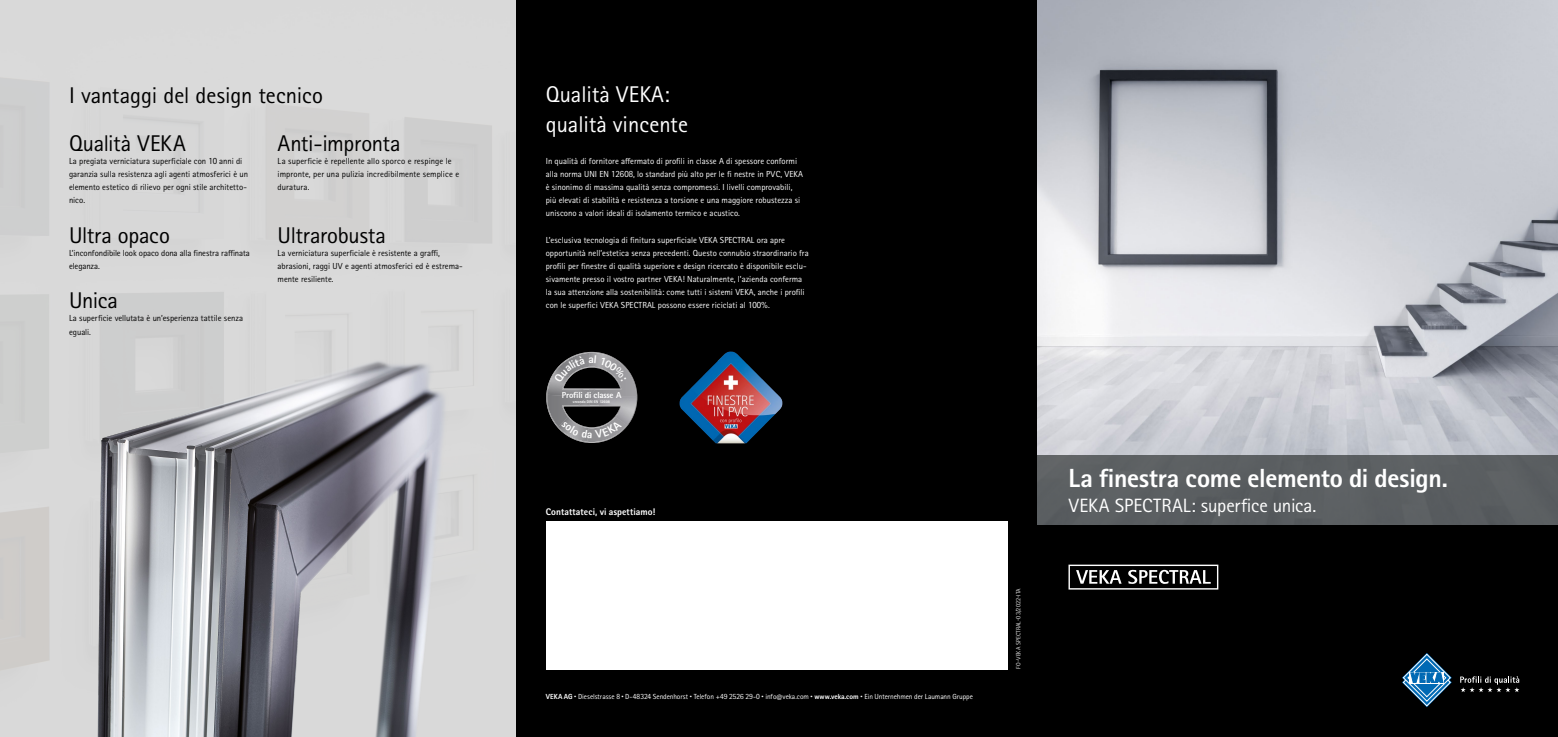
<style>
.page{position:relative;width:1558px;height:737px;background:#fff}
.page>*{position:absolute;margin:0;border:0;box-sizing:border-box;transform-origin:0 0}
.t1{font:700 26.25px "Rotis II Sans Pro";letter-spacing:-.015em;color:#fff}
.t2{font:22.75px/47.9px "Rotis II Sans Pro";letter-spacing:-.01em;color:#000}
.t3{font:22.75px/29.8px "Rotis II Sans Pro";color:#fff}
.t4{font:19.25px "Rotis II Sans Pro";letter-spacing:-.005em;color:#fff}
.t5{font:700 9.62px "Rotis II Sans Pro";letter-spacing:.005em;color:#fff}
.t6{font:8.75px/13.1px "Rotis II Sans Pro";color:#fff}
.t7{font:8.75px/13.1px "Rotis II Sans Pro";color:#000}
.t8{font:800 8.75px "Rotis Sans Serif Std";letter-spacing:-.02em;color:#fff}
.t9{font:7.35px "Rotis II Sans Pro";letter-spacing:-.01em;color:#fff}
.t10{font:6.12px "Rotis II Sans Pro";color:#fff}
.t11{font:800 3.85px "Rotis Sans Serif Std";color:#fff}
.s1{font-weight:700}
.s2{font-size:4.29px}
</style>
<div class="page">
<img style="left:65px;top:346px;width:389px;height:391px">
<img style="left:1037px;top:0;width:521px;height:455px">
<div style="left:1035px;top:525px;width:523px;height:212px;background:#000"></div>
<div style="left:1037px;top:455px;width:521px;height:70px;background:#5b5f61"></div>
<svg style="left:1068px;top:564px;width:150px;height:25px"></svg>
<div style="left:516px;top:0;width:521px;height:737px;background:#000"></div>
<div style="left:546px;top:521px;width:461px;height:148px;background:#fff"></div>
<svg style="left:1402px;top:653px;width:49px;height:54px"></svg>
<svg style="left:1460px;top:676px;width:59px;height:16px"></svg>
<img style="left:679px;top:352px;width:103px;height:92px">
<svg style="left:546px;top:352px;width:91px;height:91px"></svg>
<h2 class="t2" style="left:69px;top:71px;width:255px">I vantaggi del design tecnico<br>Qualità VEKA</h2>
<p class="t7" style="left:69px;top:154px;width:180px">La pregiata verniciatura superficiale con 10 anni di garanzia sulla resistenza agli agenti atmosferici è un elemento estetico di rilievo per ogni stile architetto&shy;nico.</p>
<h2 class="t2" style="left:69px;top:211px;width:102px">Ultra opaco</h2>
<p class="t7" style="left:69px;top:246px;width:182px">L’inconfondibile look opaco dona alla finestra raffinata eleganza.</p>
<h2 class="t2" style="left:69px;top:277px;width:51px">Unica</h2>
<p class="t7" style="left:69px;top:312px;width:176px">La superficie vellutata è un’esperienza tattile senza eguali.</p>
<h2 class="t2" style="left:278px;top:119px;width:124px">Anti-impronta</h2>
<p class="t7" style="left:278px;top:154px;width:183px">La superficie è repellente allo sporco e respinge le impronte, per una pulizia incredibilmente semplice e duratura.</p>
<h2 class="t2" style="left:278px;top:211px;width:110px">Ultrarobusta</h2>
<p class="t7" style="left:278px;top:246px;width:187px">La verniciatura superficiale è resistente a graffi, abrasioni, raggi UV e agenti atmosferici ed è estrema&shy;mente resiliente.</p>
<h2 class="t3" style="left:546px;top:79px;width:144px">Qualità VEKA: qualità vincente</h2>
<p class="t6" style="left:546px;top:154px;width:259px">In qualità di fornitore affermato di profili in classe A di spessore conformi alla norma UNI EN 12608, lo standard più alto per le fi nestre in PVC, VEKA è sinonimo di massima qualità senza compromessi. I livelli comprovabili, più elevati di stabilità e resistenza a torsione e una maggiore robustezza si uniscono a valori ideali di isolamento termico e acustico.</p>
<p class="t6" style="left:546px;top:233px;width:264px">L’esclusiva tecnologia di finitura superficiale VEKA SPECTRAL ora apre opportunità nell’estetica senza precedenti. Questo connubio straordinario fra profili per finestre di qualità superiore e design ricercato è disponibile esclu&shy;sivamente presso il vostro partner VEKA! Naturalmente, l’azienda conferma la sua attenzione alla sostenibilità: come tutti i sistemi VEKA, anche i profili con le superfici VEKA SPECTRAL possono essere riciclati al 100%.</p>
<p class="t8" style="left:562px;top:389px;width:61px">Profili di classe A</p>
<p class="t11" style="left:573px;top:399px;width:39px">secondo DIN EN 12608</p>
<p class="t5" style="left:546px;top:506px;width:111px">Contattateci, vi aspettiamo!</p>
<p class="t9" style="left:546px;top:692px;width:429px"><span class="s1">VEKA AG</span> <span class="s2">•</span> Dieselstrasse 8 <span class="s2">•</span> D-48324 Sendenhorst <span class="s2">•</span> Telefon +49 2526 29-0 <span class="s2">•</span> info@veka.com <span class="s2">•</span> <span class="s1">www.veka.com</span> <span class="s2">•</span> Ein Unternehmen der Laumann Gruppe</p>
<p class="t10" style="left:1015px;top:668px;width:82px;rotate:-90deg">FO-VEKA SPECTRAL-03/2022-ITA</p>
<h1 class="t1" style="left:1068px;top:463px;width:381px">La finestra come elemento di design.</h1>
<h3 class="t4" style="left:1068px;top:494px;width:249px">VEKA SPECTRAL: superfice unica.</h3>
</div>
